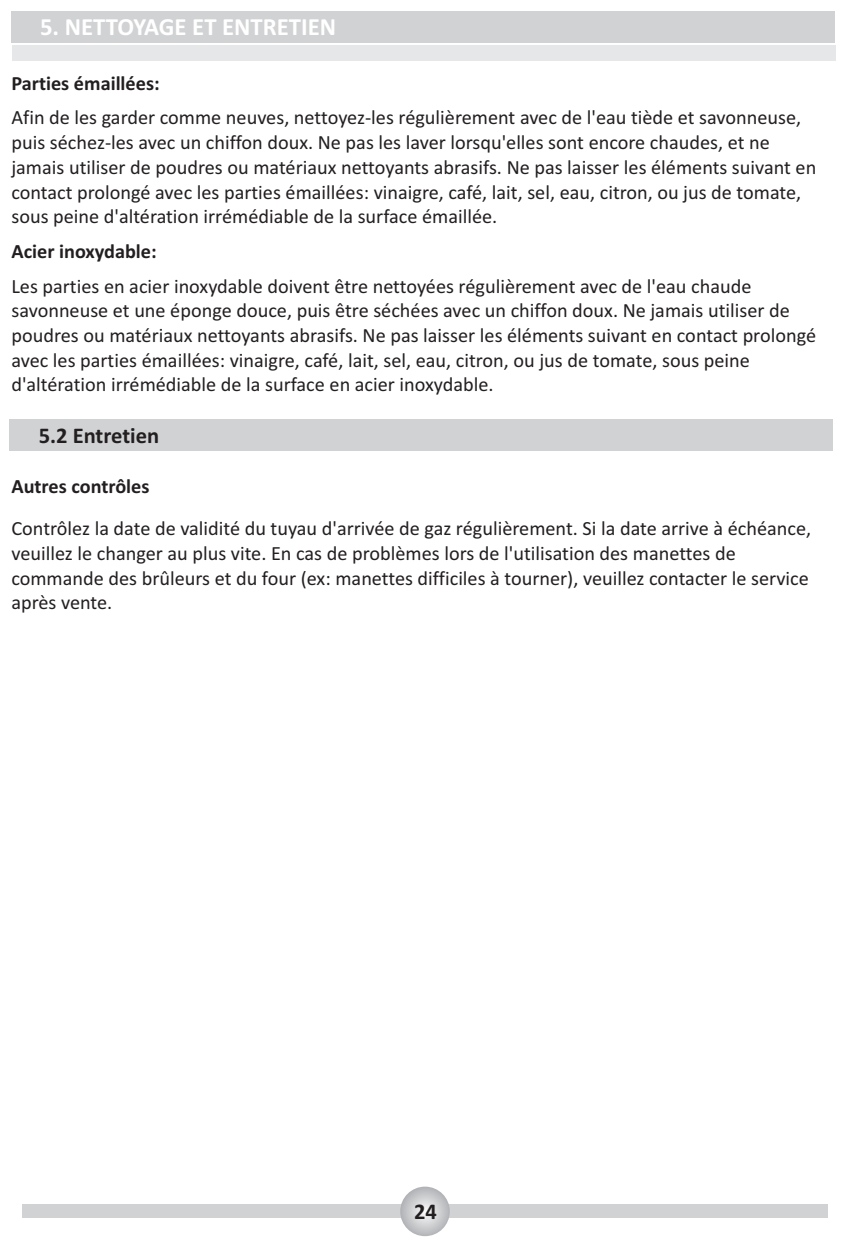
<style>
.page{position:relative;width:843px;height:1240px;background:#fff}
.page>*{position:absolute;margin:0;border:0;box-sizing:border-box;transform-origin:0 0}
.t1{font:700 24.75px "Calibri";color:#fff}
.t2{font:700 22.5px "Calibri";color:#231f20}
.t3{font:20.25px/24.8px "Calibri";color:#231f20}
.t4{font:700 20.25px "Calibri";color:#231f20}
</style>
<div class="page">
<div style="left:9px;top:419px;width:823px;height:32px;background:#d1d2d4"></div>
<div style="left:22px;top:1204px;width:805px;height:14px;background:#d1d2d4"></div>
<svg style="left:400px;top:1186px;width:49px;height:50px"></svg>
<div style="left:12px;top:11px;width:823px;height:32px;background:#d1d2d4"></div>
<div style="left:12px;top:45px;width:823px;height:16px;background:#e6e7e9"></div>
<p class="t1" style="left:40px;top:16px;width:297px">5. NETTOYAGE ET ENTRETIEN</p>
<p class="t4" style="left:11px;top:75px;width:150px">Parties émaillées:</p>
<p class="t3" style="left:11px;top:107px;width:806px">Afin de les garder comme neuves, nettoyez-les régulièrement avec de l'eau tiède et savonneuse, puis séchez-les avec un chiffon doux. Ne pas les laver lorsqu'elles sont encore chaudes, et ne jamais utiliser de poudres ou matériaux nettoyants abrasifs. Ne pas laisser les éléments suivant en contact prolongé avec les parties émaillées: vinaigre, café, lait, sel, eau, citron, ou jus de tomate, sous peine d'altération irrémédiable de la surface émaillée.</p>
<p class="t4" style="left:11px;top:243px;width:147px">Acier inoxydable:</p>
<p class="t3" style="left:11px;top:275px;width:806px">Les parties en acier inoxydable doivent être nettoyées régulièrement avec de l'eau chaude savonneuse et une éponge douce, puis être séchées avec un chiffon doux. Ne jamais utiliser de poudres ou matériaux nettoyants abrasifs. Ne pas laisser les éléments suivant en contact prolongé avec les parties émaillées: vinaigre, café, lait, sel, eau, citron, ou jus de tomate, sous peine d'altération irrémédiable de la surface en acier inoxydable.</p>
<p class="t2" style="left:39px;top:426px;width:122px">5.2 Entretien</p>
<p class="t4" style="left:11px;top:478px;width:140px">Autres contrôles</p>
<p class="t3" style="left:11px;top:518px;width:801px">Contrôlez la date de validité du tuyau d'arrivée de gaz régulièrement. Si la date arrive à échéance, veuillez le changer au plus vite. En cas de problèmes lors de l'utilisation des manettes de commande des brûleurs et du four (ex: manettes difficiles à tourner), veuillez contacter le service après vente.</p>
<p class="t2" style="left:414px;top:1201px;width:24px">24</p>
</div>
